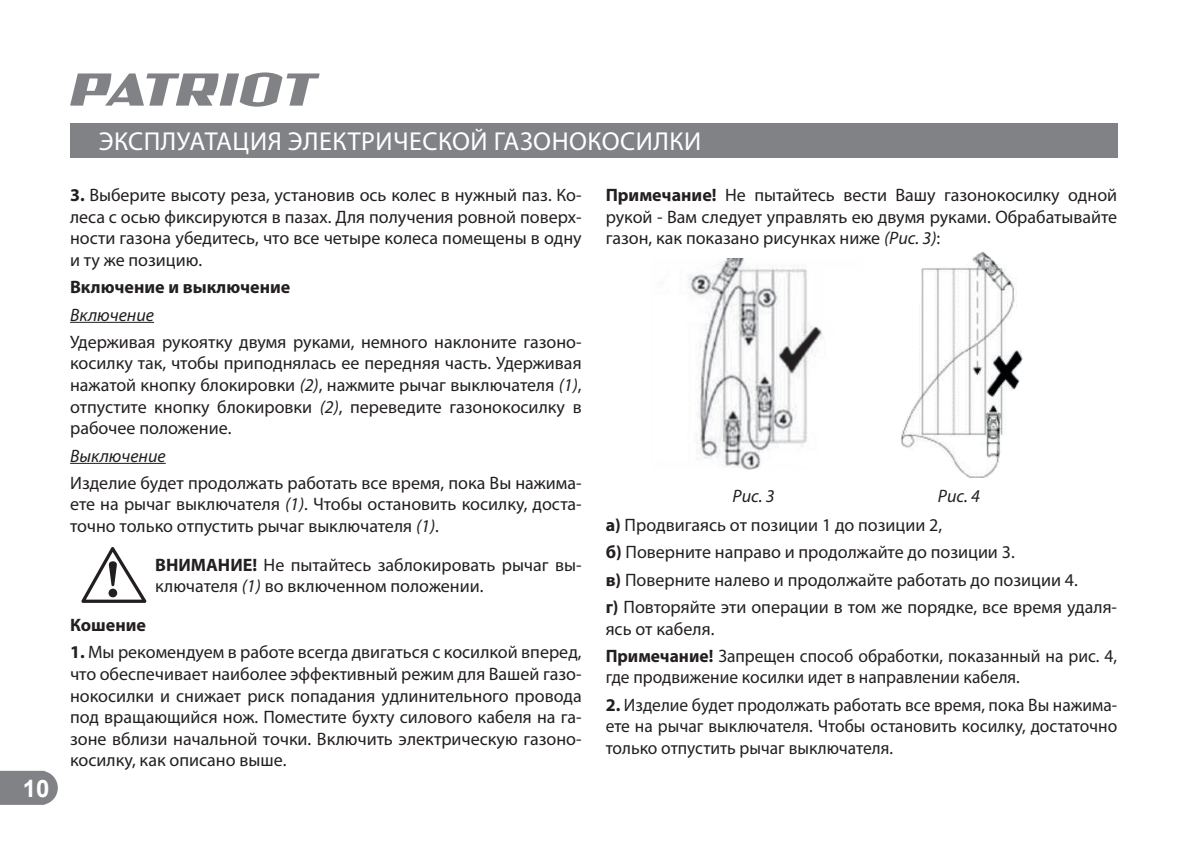
<style>
.page{position:relative;width:1191px;height:843px;background:#fff}
.page>*{position:absolute;margin:0;border:0;box-sizing:border-box;transform-origin:0 0}
.t1{font:26px "Myriad Pro";letter-spacing:.02em;color:#fff}
.t2{font:700 24px "Arial";color:#fff}
.t3{font:18px/21.6px "Myriad Pro";color:#231f20;text-align:justify}
.t4{font:italic 18px "Myriad Pro";color:#231f20}
.t5{font:700 18px "Myriad Pro";color:#231f20}
.s1{font-weight:700}
.s2{font-style:italic}
</style>
<div class="page">
<svg style="left:0;top:770px;width:58px;height:34px;background:#8a8c8f"></svg>
<svg style="left:70px;top:72px;width:249px;height:35px"></svg>
<div style="left:70px;top:123px;width:1047px;height:34px;background:#808285"></div>
<hr style="left:70px;top:322px;width:84px;height:1px;background:#231f20">
<hr style="left:70px;top:463px;width:96px;height:1px;background:#231f20">
<img style="left:688px;top:258px;width:135px;height:211px">
<img style="left:901px;top:252px;width:122px;height:225px">
<svg style="left:81px;top:547px;width:66px;height:55px"></svg>
<h2 class="t2" style="left:23px;top:771px;width:28px">10</h2>
<h1 class="t1" style="left:99px;top:125px;width:604px">ЭКСПЛУАТАЦИЯ ЭЛЕКТРИЧЕСКОЙ ГАЗОНОКОСИЛКИ</h1>
<p class="t3" style="left:70px;top:184px;width:513px"><span class="s1">3.</span> Выберите высоту реза, установив ось колес в нужный паз. Ко&shy;леса с осью фиксируются в пазах. Для получения ровной поверх&shy;ности газона убедитесь, что все четыре колеса помещены в одну и ту же позицию.</p>
<p class="t5" style="left:70px;top:277px;width:222px">Включение и выключение</p>
<p class="t4" style="left:70px;top:303px;width:85px">Включение</p>
<p class="t3" style="left:70px;top:330px;width:513px">Удерживая рукоятку двумя руками, немного наклоните газоно&shy;косилку так, чтобы приподнялась ее передняя часть. Удерживая нажатой кнопку блокировки <span class="s2">(2)</span>, нажмите рычаг выключателя <span class="s2">(1)</span>, отпустите кнопку блокировки <span class="s2">(2)</span>, переведите газонокосилку в рабочее положение.</p>
<p class="t4" style="left:70px;top:444px;width:97px">Выключение</p>
<p class="t3" style="left:70px;top:471px;width:513px">Изделие будет продолжать работать все время, пока Вы нажима&shy;ете на рычаг выключателя <span class="s2">(1)</span>. Чтобы остановить косилку, доста&shy;точно только отпустить рычаг выключателя <span class="s2">(1)</span>.</p>
<p class="t3" style="left:155px;top:553px;width:428px"><span class="s1">ВНИМАНИЕ!</span> He пытайтесь заблокировать рычаг вы&shy;ключателя <span class="s2">(1)</span> во включенном положении.</p>
<p class="t5" style="left:70px;top:614px;width:77px">Кошение</p>
<p class="t3" style="left:70px;top:641px;width:513px"><span class="s1">1.</span> Мы рекомендуем в работе всегда двигаться с косилкой вперед, что обеспечивает наиболее эффективный режим для Вашей газо&shy;нокосилки и снижает риск попадания удлинительного провода под вращающийся нож. Поместите бухту силового кабеля на га&shy;зоне вблизи начальной точки. Включить электрическую газоно&shy;косилку, как описано выше.</p>
<p class="t3" style="left:605px;top:184px;width:513px"><span class="s1">Примечание!</span> Не пытайтесь вести Вашу газонокосилку одной рукой - Вам следует управлять ею двумя руками. Обрабатывайте газон, как показано рисунках ниже <span class="s2">(Рис. 3)</span>:</p>
<p class="t4" style="left:732px;top:484px;width:44px">Рис. 3</p>
<p class="t4" style="left:937px;top:484px;width:44px">Рис. 4</p>
<p class="t3" style="left:605px;top:511px;width:513px;line-height:27.2px;text-align:left"><span class="s1">а)</span> Продвигаясь от позиции 1 до позиции 2,<br><span class="s1">б)</span> Поверните направо и продолжайте до позиции 3.<br><span class="s1">в)</span> Поверните налево и продолжайте работать до позиции 4.<br><span class="s1">г)</span> Повторяйте эти операции в том же порядке, все время удаля-</p>
<p class="t3" style="left:605px;top:614px;width:513px;line-height:27.2px">ясь от кабеля.<br><span class="s1">Примечание!</span> Запрещен способ обработки, показанный на рис. 4,</p>
<p class="t3" style="left:605px;top:666px;width:415px">где продвижение косилки идет в направлении кабеля.</p>
<p class="t3" style="left:605px;top:693px;width:513px"><span class="s1">2.</span> Изделие будет продолжать работать все время, пока Вы нажима&shy;ете на рычаг выключателя. Чтобы остановить косилку, достаточно только отпустить рычаг выключателя.</p>
</div>
